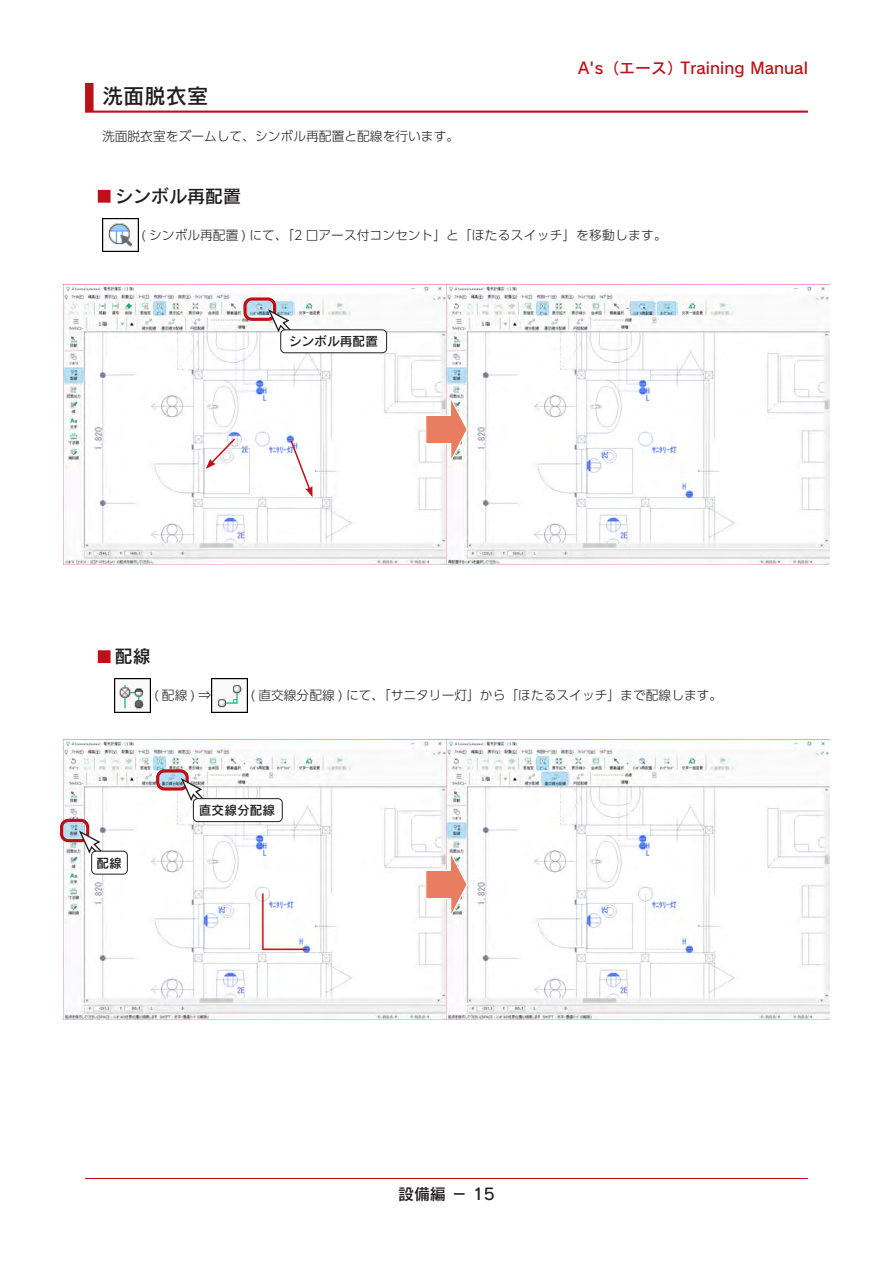
<style>
.page{position:relative;width:893px;height:1263px;background:#fff}
.page>*{position:absolute;margin:0;border:0;box-sizing:border-box;transform-origin:0 0}
.中見出し{font:21.3px "Rodin Pro N DB";color:#231f20}
.小見出し{font:18px "Rodin Pro N DB";color:#231f20}
.t1{font:15.9px "Rodin Pro N DB";color:#bd1018}
.t2{font:15.9px "Rodin Pro N DB";color:#231f20}
.本文{font:300 12.75px "UD Shin Go Pr 6 N";color:#231f20}
.操作{font:300 12.75px "UD Shin Go Pr 6 N";color:#231f20}
.本文太字{font:12.75px "Rodin Pro N DB";color:#231f20}
</style>
<div class="page">
<hr style="left:85px;top:1178px;width:723px;height:1px;background:#bd1018">
<div style="left:85px;top:83px;width:723px;height:30px;background:#bd1018"></div>
<div style="left:94px;top:81px;width:718px;height:30px;background:#fff"></div>
<div style="left:98px;top:190px;width:143px;height:13px;background:#bd1018"></div>
<div style="left:111px;top:188px;width:135px;height:21px;background:#fff"></div>
<img style="left:102px;top:218px;width:36px;height:34px">
<div style="left:98px;top:650px;width:53px;height:13px;background:#bd1018"></div>
<div style="left:111px;top:648px;width:44px;height:21px;background:#fff"></div>
<img style="left:115px;top:678px;width:36px;height:34px">
<img style="left:211px;top:678px;width:36px;height:34px">
<img style="left:64px;top:285px;width:765px;height:280px">
<svg style="left:206px;top:437px;width:31px;height:32px"></svg>
<svg style="left:289px;top:439px;width:24px;height:58px"></svg>
<svg style="left:425px;top:394px;width:43px;height:71px"></svg>
<img style="left:64px;top:740px;width:765px;height:279px">
<svg style="left:425px;top:848px;width:43px;height:72px"></svg>
<div style="left:243px;top:297px;width:33px;height:24px;border:3px solid #bd1018;border-radius:7px"></div>
<svg style="left:267px;top:308px;width:25px;height:26px"></svg>
<div style="left:281px;top:330px;width:106px;height:23px;background:#fff;border-radius:4px"></div>
<div style="left:280px;top:330px;width:107px;height:23px;border:1px solid #231f20;border-radius:4px"></div>
<div style="left:156px;top:769px;width:33px;height:21px;border:3px solid #bd1018;border-radius:7px"></div>
<svg style="left:179px;top:776px;width:25px;height:27px"></svg>
<div style="left:193px;top:799px;width:89px;height:23px;background:#fff;border-radius:4px"></div>
<div style="left:193px;top:798px;width:89px;height:24px;border:1px solid #231f20;border-radius:4px"></div>
<div style="left:60px;top:819px;width:29px;height:23px;border:3px solid #bd1018;border-radius:7px"></div>
<svg style="left:78px;top:829px;width:25px;height:26px"></svg>
<div style="left:92px;top:851px;width:35px;height:23px;background:#fff;border-radius:4px"></div>
<div style="left:91px;top:851px;width:37px;height:23px;border:1px solid #231f20;border-radius:4px"></div>
<p class="中見出し" style="left:102px;top:82px;width:108px">洗面脱衣室</p>
<p class="本文" style="left:102px;top:125px;width:359px">洗面脱衣室をズームして、シンボル再配置と配線を行います。</p>
<p class="t1" style="left:578px;top:57px;width:231px">A's（エース）Training Manual</p>
<p class="小見出し" style="left:115px;top:184px;width:128px">シンボル再配置</p>
<p class="本文" style="left:141px;top:225px;width:527px">( シンボル再配置 ) にて、「2 口アース付コンセント」と「ほたるスイッチ」を移動します。</p>
<p class="小見出し" style="left:115px;top:644px;width:38px">配線</p>
<p class="本文太字" style="left:289px;top:333px;width:91px">シンボル再配置</p>
<p class="操作" style="left:154px;top:685px;width:59px">(配線)⇒</p>
<p class="操作" style="left:250px;top:685px;width:473px">( 直交線分配線 ) にて、「サニタリー灯」から「ほたるスイッチ」まで配線します。</p>
<p class="本文太字" style="left:96px;top:854px;width:27px">配線</p>
<p class="本文太字" style="left:199px;top:802px;width:78px">直交線分配線</p>
<p class="t2" style="left:398px;top:1184px;width:98px">設備編 － 15</p>
</div>
